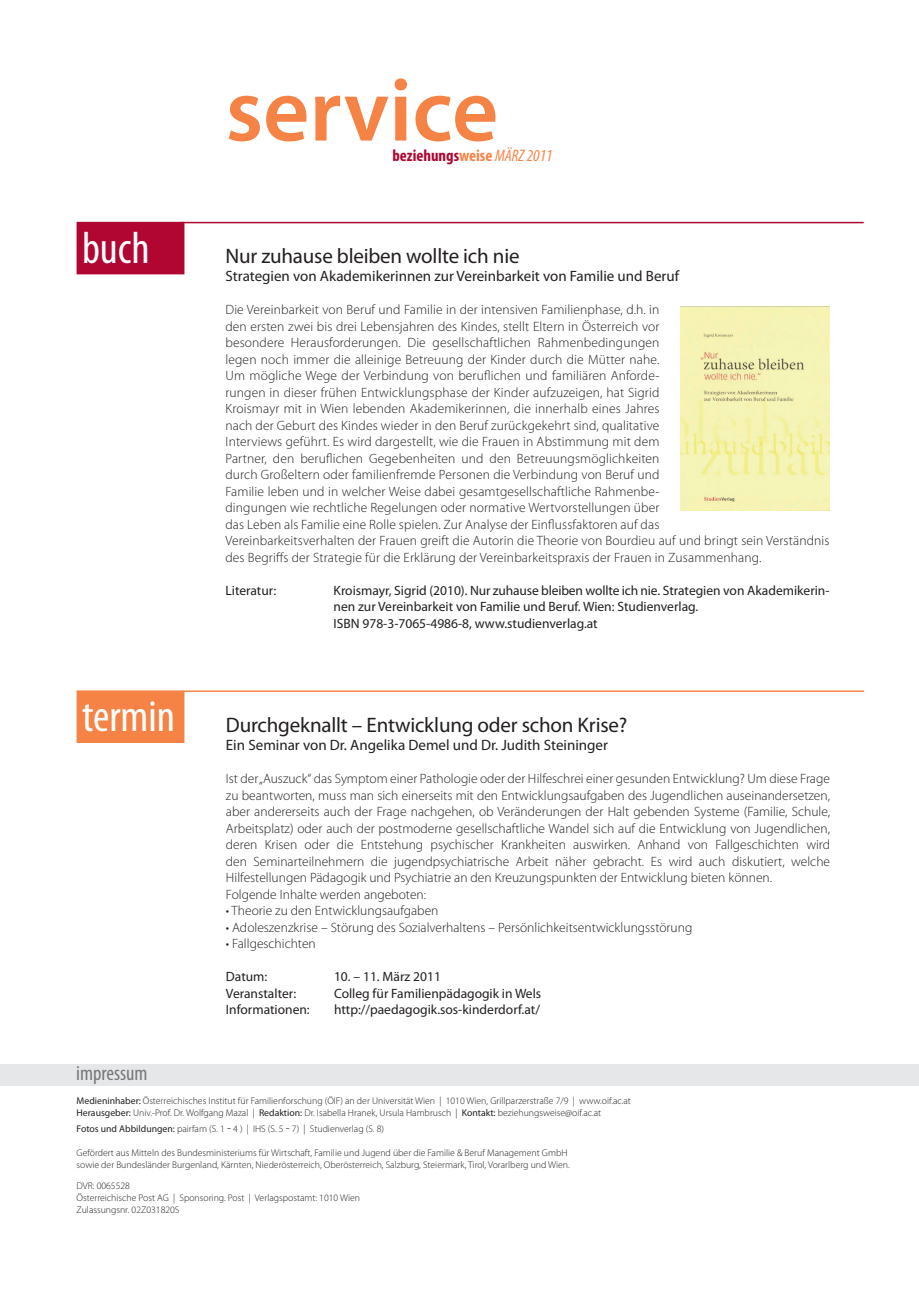
<style>
.page{position:relative;width:919px;height:1289px;background:#fff}
.page>*{position:absolute;margin:0;border:0;box-sizing:border-box;transform-origin:0 0}
.t1{font:600 90px "Myriad Pro";color:#f58345}
.t2{font:condensed 45px "Myriad Pro";color:#fff}
.t3{font:21px "Myriad Pro";letter-spacing:-.01em;color:#231f20}
.t4{font:condensed 21px "Myriad Pro";color:#76787b}
.t5{font:700 condensed 16.65px "Myriad Pro";color:#b00631}
.t6{font:15px "Myriad Pro";color:#231f20}
.t7{font:300 13.5px/16.5px "Myriad Pro";letter-spacing:.01em;color:#231f20}
.t8{font:13.5px/16.5px "Myriad Pro";color:#231f20}
.t9{font:300 9.75px/12px "Myriad Pro";color:#231f20}
.s1{color:#f58345}
.s2{font-weight:400;font-style:italic;color:#f58345}
.s3{font-stretch:condensed;font-size:45px;color:#fff}
.s4{font-weight:400}
.s5{font-size:13.5px}
</style>
<div class="page">
<div style="left:0;top:1064px;width:918px;height:21px;background:#e6e7e9"></div>
<hr style="left:180px;top:222px;width:683px;height:1px;background:#b00631">
<div style="left:77px;top:222px;width:107px;height:52px;background:#b00631"></div>
<div style="left:77px;top:690px;width:107px;height:53px;background:#f58345;border:2px solid #f58345"></div>
<hr style="left:183px;top:690px;width:681px;height:2px;background:#f58345">
<img style="left:680px;top:306px;width:149px;height:204px">
<h2 class="t2" style="left:82px;top:221px;width:69px">buch</h2>
<h1 class="t1" style="left:225px;top:60px;width:274px">service</h1>
<p class="t5" style="left:392px;top:145px;width:162px">beziehungs<span class="s1">weise</span> <span class="s2">MÄRZ 2011</span></p>
<h3 class="t3" style="left:225px;top:244px;width:295px">Nur zuhause bleiben wollte ich nie</h3>
<p class="t6" style="left:225px;top:268px;width:455px">Strategien von Akademikerinnen zur Vereinbarkeit von Familie und Beruf</p>
<p class="t7" style="left:225px;top:301px;width:605px">Die Vereinbarkeit von Beruf und Familie in der intensiven Familienphase, d.h. in<br>den ersten zwei bis drei Lebensjahren des Kindes, stellt Eltern in Österreich vor<br>besondere Herausforderungen. Die gesellschaftlichen Rahmenbedingungen<br>legen noch immer die alleinige Betreuung der Kinder durch die Mütter nahe.<br>Um mögliche Wege der Verbindung von beruflichen und familiären Anforde-<br>rungen in dieser frühen Entwicklungsphase der Kinder aufzuzeigen, hat Sigrid<br>Kroismayr mit in Wien lebenden Akademikerinnen, die innerhalb eines Jahres<br>nach der Geburt des Kindes wieder in den Beruf zurückgekehrt sind, qualitative<br>Interviews geführt. Es wird dargestellt, wie die Frauen in Abstimmung mit dem<br>Partner, den beruflichen Gegebenheiten und den Betreuungsmöglichkeiten<br>durch Großeltern oder familienfremde Personen die Verbindung von Beruf und<br>Familie leben und in welcher Weise dabei gesamtgesellschaftliche Rahmenbe-<br>dingungen wie rechtliche Regelungen oder normative Wertvorstellungen über<br>das Leben als Familie eine Rolle spielen. Zur Analyse der Einflussfaktoren auf das<br>Vereinbarkeitsverhalten der Frauen greift die Autorin die Theorie von Bourdieu auf und bringt sein Verständnis des Begriffs der Strategie für die Erklärung der Vereinbarkeitspraxis der Frauen in Zusammenhang.</p>
<p class="t8" style="left:225px;top:582px;width:52px">Literatur:</p>
<p class="t8" style="left:333px;top:582px;width:497px">Kroismayr, Sigrid (2010). Nur zuhause bleiben wollte ich nie. Strategien von Akademikerin&shy;nen zur Vereinbarkeit von Familie und Beruf. Wien: Studienverlag.<br>ISBN 978-3-7065-4986-8, www.studienverlag.at</p>
<h3 class="t3" style="left:82px;top:713px;width:547px"><span class="s3">termin</span> Durchgeknallt – Entwicklung oder schon Krise?</h3>
<p class="t6" style="left:226px;top:737px;width:383px">Ein Seminar von Dr. Angelika Demel und Dr. Judith Steininger</p>
<p class="t7" style="left:226px;top:770px;width:605px">Ist der „Auszuck“ das Symptom einer Pathologie oder der Hilfeschrei einer gesunden Entwicklung? Um diese Frage zu beantworten, muss man sich einerseits mit den Entwicklungsaufgaben des Jugendlichen auseinandersetzen, aber andererseits auch der Frage nachgehen, ob Veränderungen der Halt gebenden Systeme (Familie, Schule, Arbeitsplatz) oder auch der postmoderne gesellschaftliche Wandel sich auf die Entwicklung von Jugendlichen, deren Krisen oder die Entstehung psychischer Krankheiten auswirken. Anhand von Fallgeschichten wird den Seminarteilnehmern die jugendpsychiatrische Arbeit näher gebracht. Es wird auch diskutiert, welche Hilfestellungen Pädagogik und Psychiatrie an den Kreuzungspunkten der Entwicklung bieten können.<br>Folgende Inhalte werden angeboten:</p>
<p class="t7" style="left:226px;top:902px;width:214px">• Theorie zu den Entwicklungsaufgaben</p>
<p class="t7" style="left:226px;top:919px;width:468px">• Adoleszenzkrise – Störung des Sozialverhaltens – Persönlichkeitsentwicklungsstörung</p>
<p class="t7" style="left:226px;top:935px;width:91px">• Fallgeschichten</p>
<p class="t8" style="left:226px;top:968px;width:43px">Datum:</p>
<p class="t8" style="left:334px;top:968px;width:108px">10. – 11. März 2011</p>
<p class="t8" style="left:226px;top:985px;width:72px">Veranstalter:</p>
<p class="t8" style="left:334px;top:985px;width:209px">Colleg für Familienpädagogik in Wels</p>
<p class="t8" style="left:226px;top:1001px;width:85px">Informationen:</p>
<p class="t8" style="left:334px;top:1001px;width:207px">http://paedagogik.sos-kinderdorf.at/</p>
<h3 class="t4" style="left:76px;top:1060px;width:73px">impressum</h3>
<p class="t9" style="left:77px;top:1094px;width:555px"><span class="s4">Medieninhaber:</span> Österreichisches Institut für Familienforschung (ÖIF) an der Universität Wien | 1010 Wien, Grillparzerstraße 7/9 | www.oif.ac.at<br><span class="s4">Herausgeber:</span> Univ.-Prof. Dr. Wolfgang Mazal | <span class="s4">Redaktion:</span> Dr. Isabella Hranek, Ursula Hambrusch | <span class="s4">Kontakt:</span> beziehungsweise@oif.ac.at</p>
<p class="t9" style="left:77px;top:1123px;width:309px"><span class="s4">Fotos und Abbildungen:</span> pairfam (S. 1 <span class="s5">-</span> 4 ) | IHS (S. 5 <span class="s5">-</span> 7) | Studienverlag (S. 8)</p>
<p class="t9" style="left:77px;top:1147px;width:494px">Gefördert aus Mitteln des Bundesministeriums für Wirtschaft, Familie und Jugend über die Familie &amp; Beruf Management GmbH sowie der Bundesländer Burgenland, Kärnten, Niederösterreich, Oberösterreich, Salzburg, Steiermark, Tirol, Vorarlberg und Wien.</p>
<p class="t9" style="left:77px;top:1179px;width:285px">DVR: 0065528<br>Österreichische Post AG | Sponsoring. Post | Verlagspostamt: 1010 Wien<br>Zulassungsnr. 02Z031820S</p>
</div>
